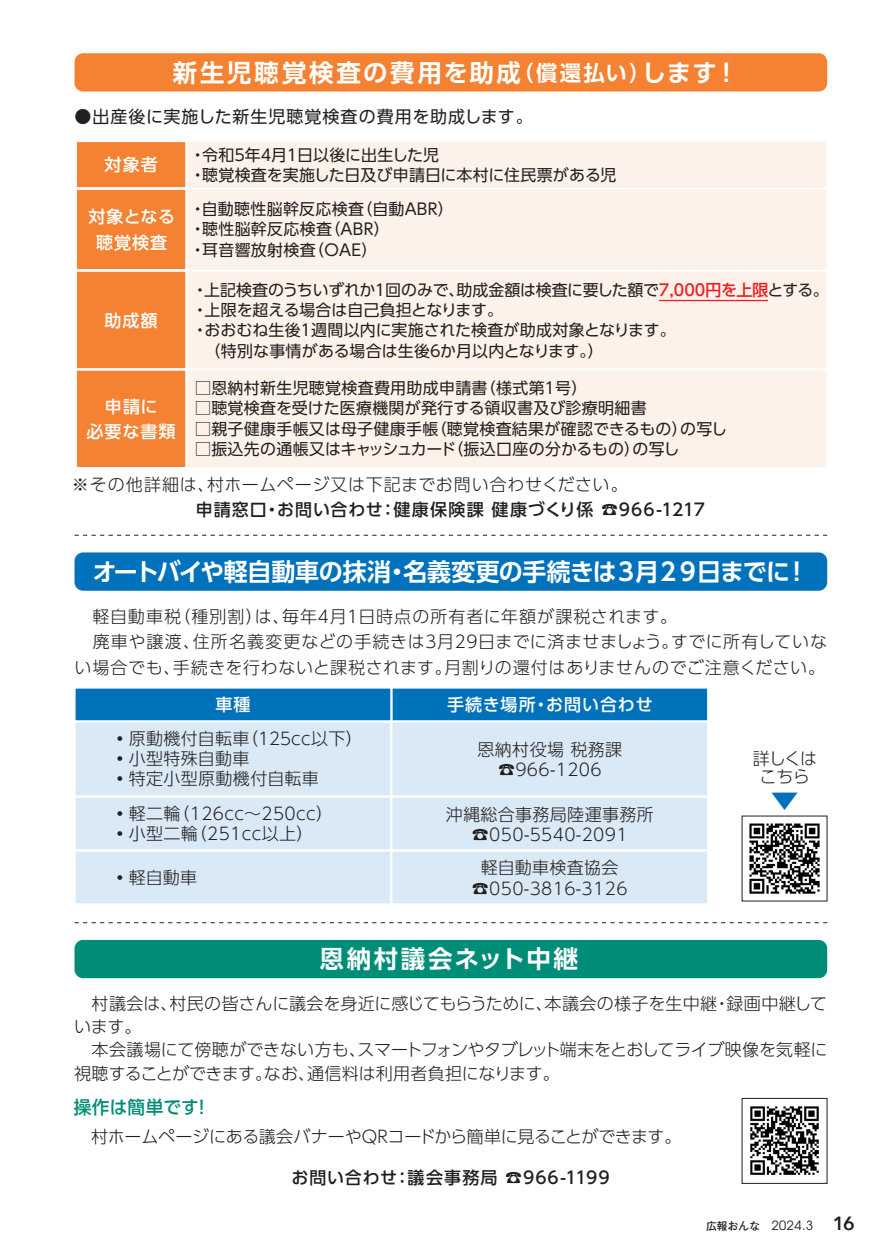
<style>
.page{position:relative;width:889px;height:1259px;background:#fff}
.page>*{position:absolute;margin:0;border:0;box-sizing:border-box;transform-origin:0 0}
.t1{font:500 28.35px "UD Shin Go Pr 6";color:#0072bc}
.t2{font:700 24.45px "UD Shin Go Pr 6 De";letter-spacing:-.035em;color:#fff}
.t3{font:700 24.45px "UD Shin Go Pr 6 De";letter-spacing:.105em;color:#fff}
.t4{font:700 24.45px "UD Shin Go Pr 6 N De";letter-spacing:.1em;color:#fff}
.t5{font:500 18px "UD Shin Go Pr 6 N";letter-spacing:.01em;color:#008d77}
.t6{font:300 16.95px/20.2px "UD Shin Go Pr 6";letter-spacing:.02em;color:#231f20;text-align:center}
.t7{font:300 16.95px/23.4px "UD Shin Go Pr 6 N";letter-spacing:-.01em;color:#231f20}
.t8{font:500 16.95px "UD Shin Go Pr 6";letter-spacing:.05em;color:#231f20}
.t9{font:500 16.95px/25.5px "UD Shin Go Pr 6";letter-spacing:.06em;color:#fff;text-align:center}
.t10{font:300 16.95px "UD Shin Go Pr 6";letter-spacing:.04em;color:#231f20}
.t11{font:16.95px "UD Shin Go Pr 6 N";letter-spacing:.06em;color:#231f20}
.t12{font:15.9px/20.2px "UD Shin Go Pr 6";letter-spacing:.01em;color:#231f20}
.t13{font:12.75px "Te X Gyre Adventor";color:#231f20}
.s1{font-size:21.3px}
.s2{font-weight:500;color:#ee1d23}
.s3{font-family:"Gothic MB101 Pr 6";font-weight:500;font-size:10.65px}
.s4{font-family:"Avenir Next";font-weight:600;font-size:19.2px}
</style>
<div class="page">
<img style="left:750px;top:1106px;width:69px;height:69px">
<img style="left:749px;top:823px;width:71px;height:71px">
<div style="left:75px;top:940px;width:752px;height:38px;background:#008d77;border-radius:9px"></div>
<svg style="left:75px;top:922px;width:752px;height:1px"></svg>
<svg style="left:75px;top:535px;width:752px;height:1px"></svg>
<div style="left:75px;top:53px;width:752px;height:39px;background:#f48232;border-radius:9px"></div>
<div style="left:187px;top:141px;width:640px;height:48px;background:#fdf2ea"></div>
<div style="left:186px;top:140px;width:642px;height:49px;border:2px solid #fff"></div>
<div style="left:187px;top:189px;width:640px;height:81px;background:#fdf2ea"></div>
<div style="left:186px;top:188px;width:642px;height:83px;border:2px solid #fff"></div>
<div style="left:187px;top:270px;width:640px;height:99px;background:#fdf2ea"></div>
<div style="left:186px;top:270px;width:642px;height:100px;border:2px solid #fff"></div>
<div style="left:187px;top:369px;width:640px;height:99px;background:#fdf2ea"></div>
<div style="left:186px;top:369px;width:642px;height:100px;border:2px solid #fff"></div>
<div style="left:74px;top:140px;width:114px;height:50px;background:#f48232;border:3px solid #fff"></div>
<div style="left:74px;top:187px;width:114px;height:85px;background:#f48232;border:3px solid #fff"></div>
<div style="left:74px;top:269px;width:114px;height:102px;background:#f48232;border:3px solid #fff"></div>
<div style="left:74px;top:368px;width:114px;height:101px;background:#f48232;border:3px solid #fff"></div>
<div style="left:742px;top:1098px;width:85px;height:86px;border:1px solid #231f20"></div>
<div style="left:75px;top:552px;width:752px;height:39px;background:#0072bc;border-radius:9px"></div>
<div style="left:390px;top:686px;width:319px;height:37px;background:#0072bc;border:2px solid #fff"></div>
<div style="left:73px;top:686px;width:319px;height:37px;background:#0072bc;border:2px solid #fff"></div>
<div style="left:75px;top:721px;width:316px;height:76px;background:#d9e9f5"></div>
<div style="left:73px;top:720px;width:319px;height:78px;border:2px solid #fff"></div>
<div style="left:391px;top:721px;width:317px;height:76px;background:#d9e9f5"></div>
<div style="left:390px;top:720px;width:319px;height:78px;border:2px solid #fff"></div>
<div style="left:75px;top:797px;width:316px;height:53px;background:#d9e9f5"></div>
<div style="left:73px;top:796px;width:319px;height:55px;border:2px solid #fff"></div>
<div style="left:391px;top:797px;width:317px;height:53px;background:#d9e9f5"></div>
<div style="left:390px;top:796px;width:319px;height:55px;border:2px solid #fff"></div>
<div style="left:75px;top:850px;width:316px;height:54px;background:#d9e9f5"></div>
<div style="left:73px;top:849px;width:319px;height:56px;border:2px solid #fff"></div>
<div style="left:391px;top:850px;width:317px;height:54px;background:#d9e9f5"></div>
<div style="left:390px;top:849px;width:319px;height:56px;border:2px solid #fff"></div>
<hr style="left:659px;top:300px;width:109px;height:1px;background:#ee1d23">
<h2 class="t3" style="left:173px;top:53px;width:567px">新生児聴覚検査の費用を助成<span class="s1">（償還払い）</span>します！</h2>
<p class="t11" style="left:75px;top:103px;width:460px">●出産後に実施した新生児聴覚検査の費用を助成します。</p>
<p class="t9" style="left:105px;top:152px;width:55px">対象者</p>
<p class="t9" style="left:89px;top:204px;width:88px">対象となる聴覚検査</p>
<p class="t9" style="left:105px;top:307px;width:55px">助成額</p>
<p class="t9" style="left:87px;top:393px;width:90px">申請に<br>必要な書類</p>
<p class="t12" style="left:190px;top:144px;width:428px">・令和５年４月１日以後に出生した児<br>・聴覚検査を実施した日及び申請日に本村に住民票がある児</p>
<p class="t12" style="left:190px;top:198px;width:265px">・自動聴性脳幹反応検査（自動ABR）・聴性脳幹反応検査（ABR）<br>・耳音響放射検査（OAE）</p>
<p class="t12" style="left:192px;top:279px;width:638px">・上記検査のうちいずれか１回のみで、助成金額は検査に要した額で<span class="s2">7,000円を上限</span>とする。・上限を超える場合は自己負担となります。<br>・おおむね生後１週間以内に実施された検査が助成対象となります。<br>　（特別な事情がある場合は生後６か月以内となります。）</p>
<p class="t12" style="left:195px;top:378px;width:394px">□恩納村新生児聴覚検査費用助成申請書（様式第１号）</p>
<p class="t12" style="left:195px;top:398px;width:453px">□聴覚検査を受けた医療機関が発行する領収書及び診療明細書</p>
<p class="t12" style="left:195px;top:418px;width:533px">□親子健康手帳又は母子健康手帳（聴覚検査結果が確認できるもの）の写し</p>
<p class="t12" style="left:195px;top:438px;width:486px">□振込先の通帳又はキャッシュカード（振込口座の分かるもの）の写し</p>
<p class="t10" style="left:72px;top:471px;width:557px">※その他詳細は、村ホームページ又は下記までお問い合わせください。</p>
<p class="t8" style="left:196px;top:496px;width:511px">申請窓口・お問い合わせ：健康保険課 健康づくり係 ☎966-1217</p>
<h2 class="t2" style="left:93px;top:552px;width:717px">オートバイや軽自動車の抹消・名義変更の手続きは３月２９日までに！</h2>
<p class="t6" style="left:75px;top:603px;width:754px;line-height:25.5px;text-align:left">　軽自動車税（種別割）は、毎年４月１日時点の所有者に年額が課税されます。<br>　廃車や譲渡、住所名義変更などの手続きは３月２９日までに済ませましょう。すでに所有していない場合でも、手続きを行わないと課税されます。月割りの還付はありませんのでご注意ください。</p>
<p class="t9" style="left:215px;top:691px;width:37px">車種</p>
<p class="t9" style="left:447px;top:691px;width:207px">手続き場所・お問い合わせ</p>
<p class="t6" style="left:112px;top:728px;width:253px">•原動機付自転車（１２５cc以下）</p>
<p class="t6" style="left:112px;top:748px;width:139px">•小型特殊自動車</p>
<p class="t6" style="left:112px;top:768px;width:209px">•特定小型原動機付自転車</p>
<p class="t6" style="left:112px;top:803px;width:223px">•軽二輪（126cc～250cc）</p>
<p class="t6" style="left:112px;top:823px;width:203px">•小型二輪（251cc以上）</p>
<p class="t6" style="left:112px;top:867px;width:87px">•軽自動車</p>
<p class="t6" style="left:478px;top:738px;width:146px">恩納村役場 税務課☎966-1206</p>
<p class="t6" style="left:446px;top:803px;width:209px">沖縄総合事務局陸運事務所☎050-5540-2091</p>
<p class="t6" style="left:472px;top:857px;width:157px">軽自動車検査協会☎050-3816-3126</p>
<h2 class="t4" style="left:319px;top:939px;width:260px">恩納村議会ネット中継</h2>
<p class="t6" style="left:753px;top:749px;width:66px;line-height:18px">詳しくはこちら</p>
<h1 class="t1" style="left:770px;top:777px;width:30px">▼</h1>
<p class="t7" style="left:74px;top:991px;width:755px">　村議会は、村民の皆さんに議会を身近に感じてもらうために、本議会の様子を生中継・録画中継しています。<br>　本会議場にて傍聴ができない方も、スマートフォンやタブレット端末をとおしてライブ映像を気軽に視聴することができます。なお、通信料は利用者負担になります。</p>
<p class="t5" style="left:74px;top:1093px;width:138px">操作は簡単です！</p>
<p class="t7" style="left:74px;top:1124px;width:609px">　村ホームページにある議会バナーやQRコードから簡単に見ることができます。</p>
<p class="t8" style="left:291px;top:1164px;width:320px">お問い合わせ：議会事務局 ☎966-1199</p>
<p class="t13" style="left:706px;top:1215px;width:150px"><span class="s3">広報おんな</span> 2024.3 <span class="s4">16</span></p>
</div>
